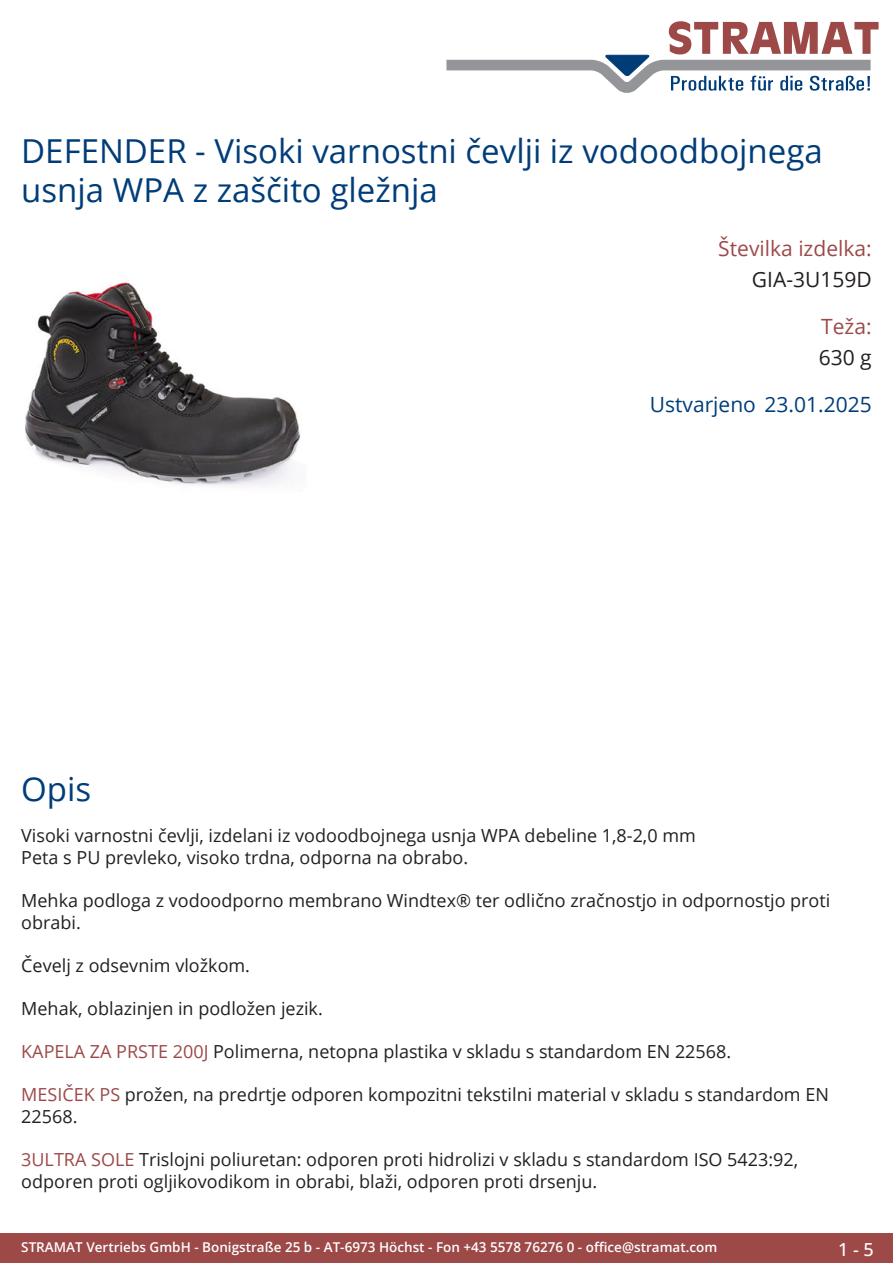
<style>
.page{position:relative;width:893px;height:1263px;background:#fff}
.page>*{position:absolute;margin:0;border:0;box-sizing:border-box;transform-origin:0 0}
.Produkttitel{font:33px/39.6px "Open Sans";color:#003d78}
.TechDaten_Überschrif{font:21px "Open Sans";color:#9c4948}
.Erstellungsdatum{font:21px "Open Sans";color:#003d78}
.TechDaten_Inhalt{font:21px "Open Sans";color:#231f20}
.Beschreibung_Text{font:18px/21.6px "Open Sans";color:#231f20}
.t1{font:500 18px "Open Sans";color:#fff}
.t2{font:600 13.5px "Open Sans";color:#fff}
.s1{color:#9c4948}
</style>
<div class="page">
<div style="left:0;top:1233px;width:893px;height:30px;background:#9c4948"></div>
<svg style="left:446px;top:21px;width:433px;height:72px"></svg>
<img style="left:25px;top:282px;width:275px;height:205px">
<p class="Produkttitel" style="left:21px;top:130px;width:803px">DEFENDER - Visoki varnostni čevlji iz vodoodbojnega usnja WPA z zaščito gležnja</p>
<p class="TechDaten_Überschrif" style="left:718px;top:234px;width:155px">Številka izdelka:</p>
<p class="TechDaten_Inhalt" style="left:752px;top:265px;width:121px">GIA-3U159D</p>
<p class="TechDaten_Überschrif" style="left:821px;top:312px;width:52px">Teža:</p>
<p class="TechDaten_Inhalt" style="left:819px;top:343px;width:55px">630 g</p>
<p class="Erstellungsdatum" style="left:650px;top:390px;width:223px">Ustvarjeno 23.01.2025</p>
<p class="Produkttitel" style="left:21px;top:768px;width:72px">Opis</p>
<p class="Beschreibung_Text" style="left:21px;top:824px;width:676px">Visoki varnostni čevlji, izdelani iz vodoodbojnega usnja WPA debeline 1,8-2,0 mm<br>Peta s PU prevleko, visoko trdna, odporna na obrabo.</p>
<p class="Beschreibung_Text" style="left:21px;top:889px;width:811px">Mehka podloga z vodoodporno membrano Windtex® ter odlično zračnostjo in odpornostjo proti obrabi.</p>
<p class="Beschreibung_Text" style="left:21px;top:954px;width:230px">Čevelj z odsevnim vložkom.</p>
<p class="Beschreibung_Text" style="left:21px;top:997px;width:303px">Mehak, oblazinjen in podložen jezik.</p>
<p class="Beschreibung_Text" style="left:21px;top:1040px;width:711px"><span class="s1">KAPELA ZA PRSTE 200J</span> Polimerna, netopna plastika v skladu s standardom EN 22568.</p>
<p class="Beschreibung_Text" style="left:21px;top:1083px;width:809px"><span class="s1">MESIČEK PS</span> prožen, na predrtje odporen kompozitni tekstilni material v skladu s standardom EN<br>22568.</p>
<p class="Beschreibung_Text" style="left:21px;top:1148px;width:778px"><span class="s1">3ULTRA SOLE</span> Trislojni poliuretan: odporen proti hidrolizi v skladu s standardom ISO 5423:92, odporen proti ogljikovodikom in obrabi, blaži, odporen proti drsenju.</p>
<p class="t2" style="left:21px;top:1238px;width:698px">STRAMAT Vertriebs GmbH - Bonigstraße 25 b - AT-6973 Höchst - Fon +43 5578 76276 0 - office@stramat.com</p>
<p class="t1" style="left:838px;top:1237px;width:37px">1 - 5</p>
</div>
